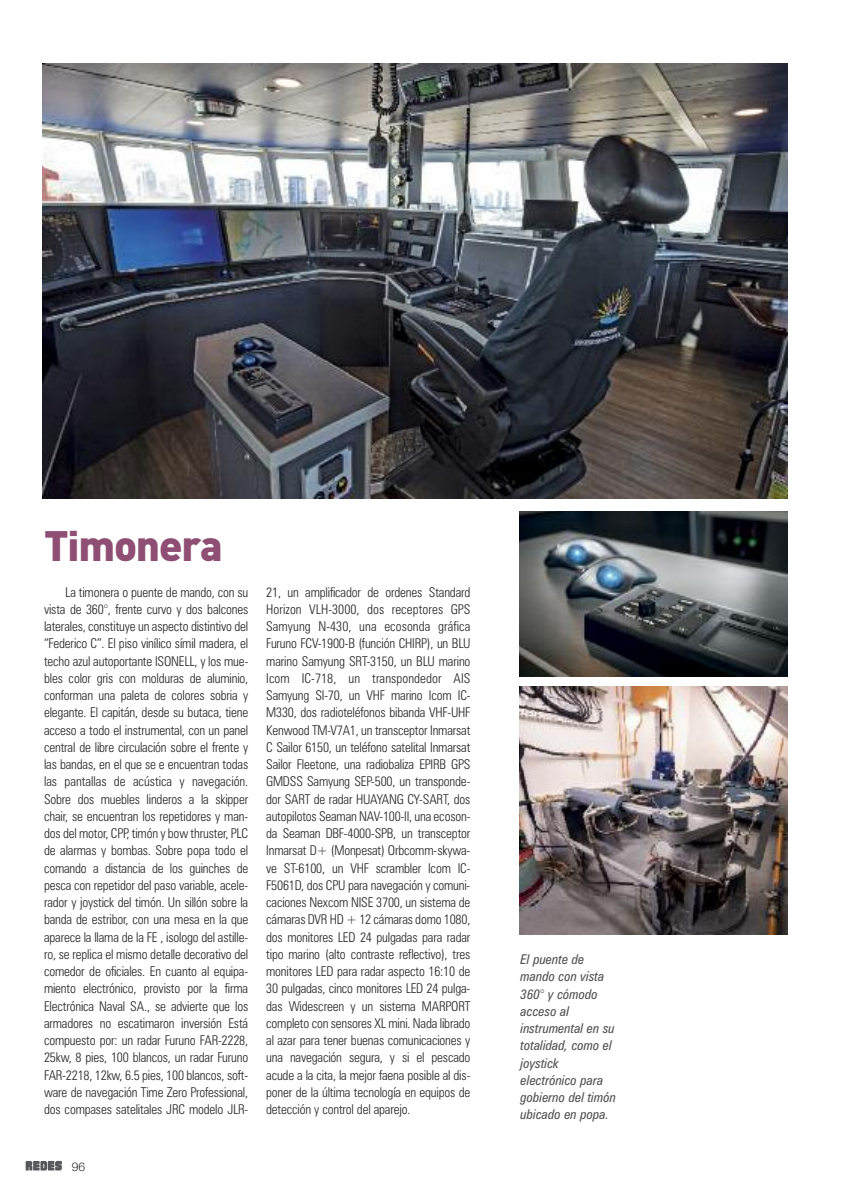
<style>
.page{position:relative;width:851px;height:1191px;background:#fff}
.page>*{position:absolute;margin:0;border:0;box-sizing:border-box;transform-origin:0 0}
.t1{font:900 42px "DIN Pro";letter-spacing:-.03em;color:#8f4f74}
.t2{font:300 condensed 13.5px/17.2px "Zurich BT";letter-spacing:-.015em;color:#272526;text-align:justify}
.t3{font:13.5px/17.2px "Zurich Condensed Italic BT";color:#525152}
.t4{font:300 12px "Helvetica Neue";color:#272526}
</style>
<div class="page">
<svg style="left:26px;top:1160px;width:36px;height:10px"></svg>
<img style="left:43px;top:64px;width:744px;height:434px">
<img style="left:519px;top:511px;width:268px;height:165px">
<img style="left:519px;top:687px;width:268px;height:247px">
<h1 class="t1" style="left:44px;top:531px;width:180px">Timonera</h1>
<p class="t2" style="left:44px;top:583px;width:206px;text-indent:21px">La timonera o puente de mando, con su vista de 360°, frente curvo y dos balcones laterales, constituye un aspecto distintivo del “Federico C”. El piso vinílico símil madera, el techo azul autoportante ISONELL, y los mue&shy;bles color gris con molduras de aluminio, conforman una paleta de colores sobria y elegante. El capitán, desde su butaca, tiene acceso a todo el instrumental, con un panel central de libre circulación sobre el frente y las bandas, en el que se e encuentran todas las pantallas de acústica y navegación.<br>Sobre dos muebles linderos a la skipper chair, se encuentran los repetidores y man&shy;dos del motor, CPP, timón y bow thruster, PLC de alarmas y bombas. Sobre popa todo el comando a distancia de los guinches de pesca con repetidor del paso variable, acele&shy;rador y joystick del timón. Un sillón sobre la banda de estribor, con una mesa en la que aparece la llama de la FE , isologo del astille&shy;ro, se replica el mismo detalle decorativo del comedor de oficiales. En cuanto al equipa&shy;miento electrónico, provisto por la firma Electrónica Naval SA., se advierte que los armadores no escatimaron inversión Está compuesto por: un radar Furuno FAR-2228, 25kw, 8 pies, 100 blancos, un radar Furuno FAR-2218, 12kw, 6.5 pies, 100 blancos, soft&shy;ware de navegación Time Zero Professional, dos compases satelitales JRC modelo JLR-</p>
<p class="t2" style="left:266px;top:583px;width:206px">21, un amplificador de ordenes Standard Horizon VLH-3000, dos receptores GPS Samyung N-430, una ecosonda gráfica Furuno FCV-1900-B (función CHIRP), un BLU marino Samyung SRT-3150, un BLU marino Icom IC-718, un transpondedor AIS Samyung SI-70, un VHF marino Icom IC-M330, dos radioteléfonos bibanda VHF-UHF Kenwood TM-V7A1, un transceptor Inmarsat C Sailor 6150, un teléfono satelital Inmarsat Sailor Fleetone, una radiobaliza EPIRB GPS GMDSS Samyung SEP-500, un transponde&shy;dor SART de radar HUAYANG CY-SART, dos autopilotos Seaman NAV-100-II, una ecoson&shy;da Seaman DBF-4000-SPB, un transceptor Inmarsat D+ (Monpesat) Orbcomm-skywa&shy;ve ST-6100, un VHF scrambler Icom IC-F5061D, dos CPU para navegación y comuni&shy;caciones Nexcom NISE 3700, un sistema de cámaras DVR HD + 12 cámaras domo 1080, dos monitores LED 24 pulgadas para radar tipo marino (alto contraste reflectivo), tres monitores LED para radar aspecto 16:10 de 30 pulgadas, cinco monitores LED 24 pulga&shy;das Widescreen y un sistema MARPORT completo con sensores XL mini. Nada librado al azar para tener buenas comunicaciones y una navegación segura, y si el pescado acude a la cita, la mejor faena posible al dis&shy;poner de la última tecnología en equipos de detección y control del aparejo.</p>
<p class="t4" style="left:72px;top:1159px;width:15px">96</p>
<p class="t3" style="left:520px;top:950px;width:97px">El puente de mando con vista<br>360° y cómodo acceso al instrumental en su totalidad, como el joystick electrónico para gobierno del timón ubicado en popa.</p>
</div>
